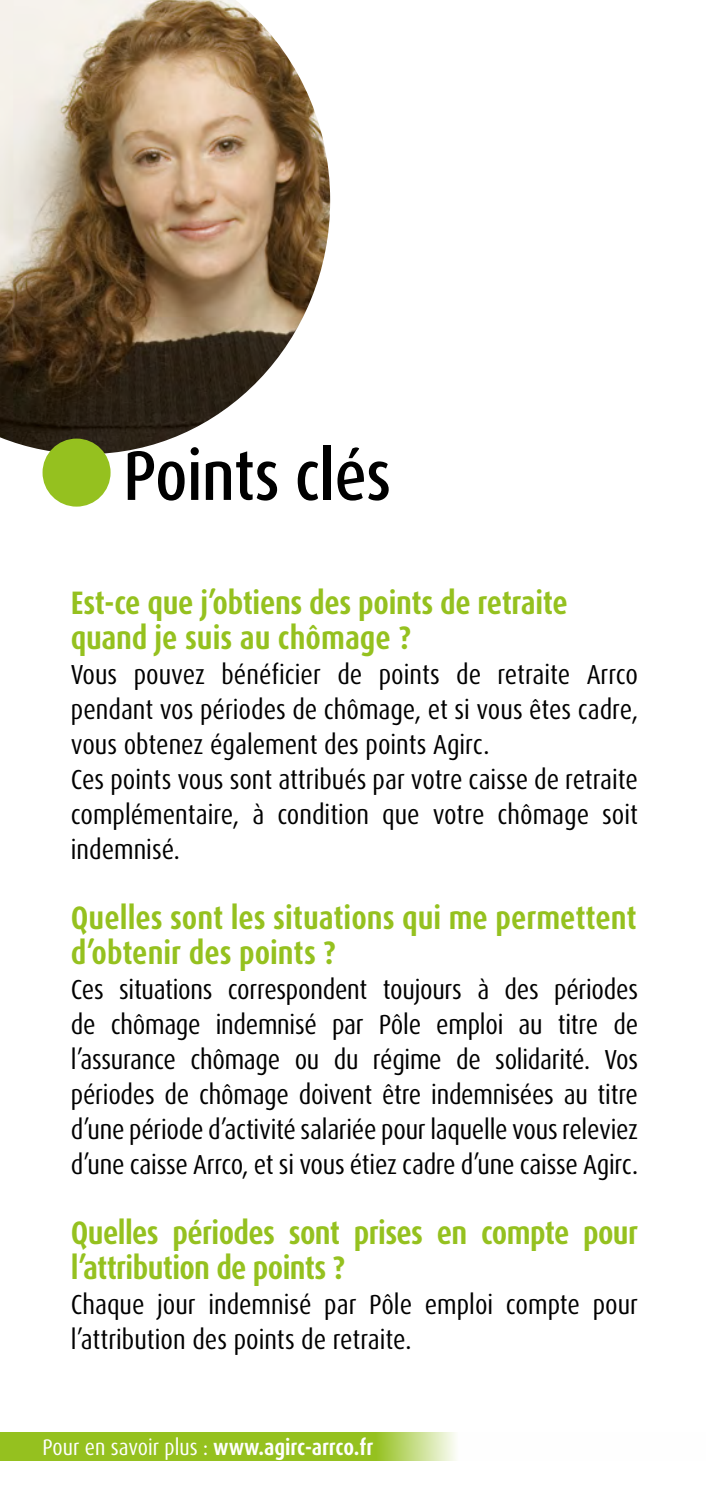
<style>
.page{position:relative;width:709px;height:1489px;background:#fff}
.page>*{position:absolute;margin:0;border:0;box-sizing:border-box;transform-origin:0 0}
.t1{font:500 condensed 70px "Dax OT";color:#000}
.t2{font:700 condensed 32.5px/35px "Dax OT";letter-spacing:-.01em;color:#95c11f}
.t3{font:condensed 27.5px/35px "Dax OT";color:#000}
.t4{font:700 condensed 22.5px "Dax OT";color:#fff}
.s1{font-weight:400}
</style>
<div class="page">
<img style="left:0;top:0;width:330px;height:454px">
<svg style="left:0;top:1432px;width:456px;height:28px;fill:#95c11f"></svg>
<div style="left:43px;top:438px;width:68px;height:68px;background:#95c11f;border-radius:50%"></div>
<h1 class="t1" style="left:123px;top:431px;width:269px">Points clés</h1>
<p class="t2" style="left:71px;top:585px;width:498px">Est-ce que j’obtiens des points de retraite quand je suis au chômage ?</p>
<p class="t3" style="left:71px;top:657px;width:569px">Vous pouvez bénéficier de points de retraite Arrco pendant vos périodes de chômage, et si vous êtes cadre, vous obtenez également des points Agirc.<br>Ces points vous sont attribués par votre caisse de retraite complémentaire, à condition que votre chômage soit indemnisé.</p>
<p class="t2" style="left:71px;top:900px;width:567px">Quelles sont les situations qui me permettent d’obtenir des points ?</p>
<p class="t3" style="left:71px;top:972px;width:569px;text-align:justify">Ces situations correspondent toujours à des périodes de chômage indemnisé par Pôle emploi au titre de l’assurance chômage ou du régime de solidarité. Vos périodes de chômage doivent être indemnisées au titre d’une période d’activité salariée pour laquelle vous releviez d’une caisse Arrco, et si vous étiez cadre d’une caisse Agirc.</p>
<p class="t2" style="left:71px;top:1215px;width:568px">Quelles périodes sont prises en compte pour l’attribution de points ?</p>
<p class="t3" style="left:71px;top:1287px;width:568px">Chaque jour indemnisé par Pôle emploi compte pour l’attribution des points de retraite.</p>
<p class="t4" style="left:43px;top:1432px;width:332px"><span class="s1">Pour en savoir plus :</span> www.agirc-arrco.fr</p>
</div>
